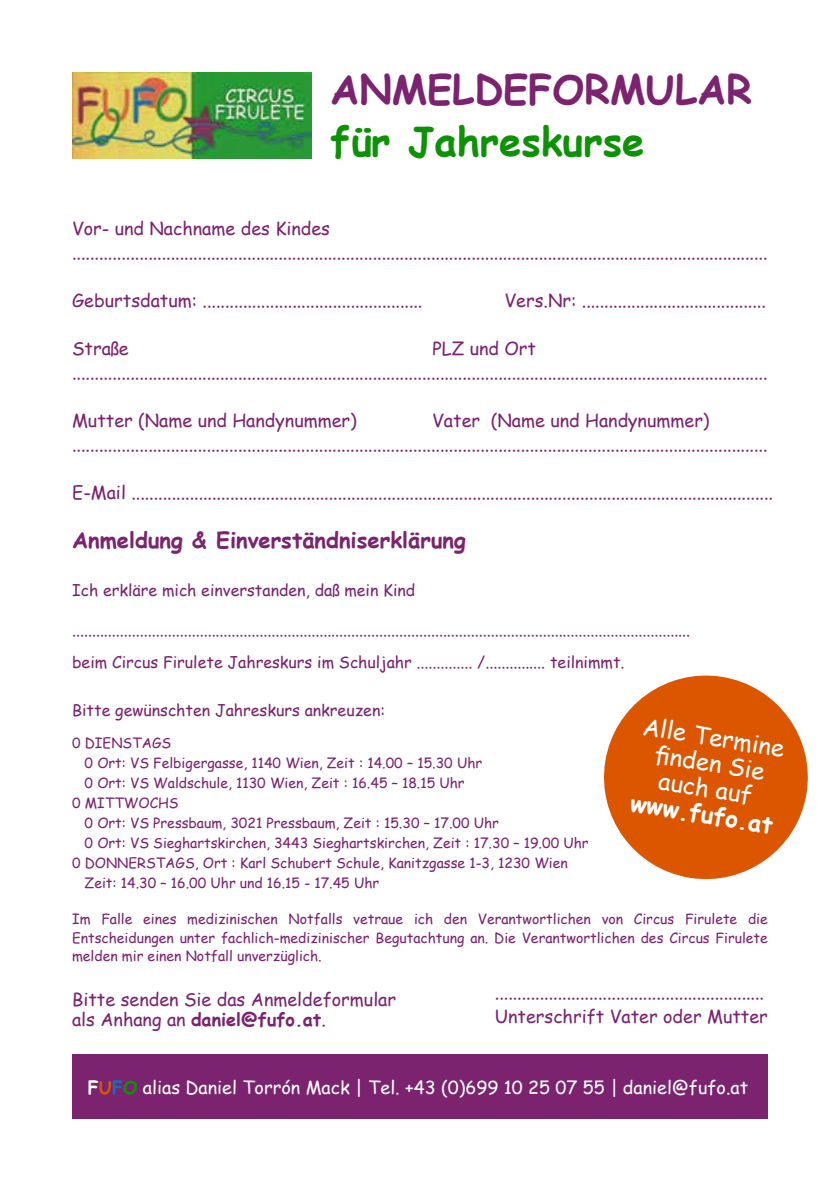
<style>
.page{position:relative;width:840px;height:1191px;background:#fff}
.page>*{position:absolute;margin:0;border:0;box-sizing:border-box;transform-origin:0 0}
.t1{font:700 40px "Comic Sans MS";color:#7b236f}
.t2{font:700 40px "Comic Sans MS";color:#0d9205}
.t3{font:24px/25.8px "Comic Sans MS";color:#fff;text-align:center}
.t4{font:700 24px "Comic Sans MS";color:#fff}
.t5{font:700 22px "Comic Sans MS";color:#7b236f}
.t6{font:18px/24px "Comic Sans MS";color:#7b236f}
.t7{font:18px "Comic Sans MS";color:#fff}
.t8{font:16px/32px "Comic Sans MS";color:#7b236f}
.t9{font:14px/18px "Comic Sans MS";color:#7b236f;text-align:justify}
.s1{font-weight:700}
.s2{font-weight:700;color:#dc5600}
.s3{font-weight:700;color:#1a6eb8}
.s4{font-weight:700;color:#0d9205}
</style>
<div class="page">
<img style="left:72px;top:72px;width:239px;height:86px">
<div style="left:72px;top:1054px;width:695px;height:65px;background:#7b236f"></div>
<svg style="left:604px;top:675px;width:204px;height:205px;fill:#dc5600"></svg>
<h1 class="t1" style="left:330px;top:60px;width:423px">ANMELDEFORMULAR</h1>
<h1 class="t2" style="left:330px;top:112px;width:316px">für Jahreskurse</h1>
<p class="t6" style="left:72px;top:216px;width:696px">Vor- und Nachname des Kindes ...........................................................................................................................................................</p>
<p class="t6" style="left:72px;top:288px;width:352px">Geburtsdatum: .................................................</p>
<p class="t6" style="left:504px;top:288px;width:262px">Vers.Nr: .........................................</p>
<p class="t6" style="left:72px;top:336px;width:58px">Straße</p>
<p class="t6" style="left:72px;top:336px;width:696px;text-indent:360px">PLZ und Ort ...........................................................................................................................................................</p>
<p class="t6" style="left:72px;top:408px;width:286px">Mutter (Name und Handynummer)</p>
<p class="t6" style="left:72px;top:408px;width:696px;text-indent:360px">Vater (Name und Handynummer) ...........................................................................................................................................................</p>
<p class="t6" style="left:72px;top:480px;width:702px">E-Mail ...............................................................................................................................................</p>
<p class="t5" style="left:72px;top:524px;width:395px">Anmeldung &amp; Einverständniserklärung</p>
<p class="t8" style="left:72px;top:574px;width:344px">Ich erkläre mich einverstanden, daß mein Kind</p>
<p class="t8" style="left:72px;top:614px;width:619px">........................................................................................................................................................... beim Circus Firulete Jahreskurs im Schuljahr .............. /............... teilnimmt.</p>
<p class="t8" style="left:72px;top:694px;width:314px">Bitte gewünschten Jahreskurs ankreuzen:</p>
<p class="t9" style="left:72px;top:734px;width:101px">0 DIENSTAGS</p>
<p class="t9" style="left:85px;top:754px;width:399px">0 Ort: VS Felbigergasse, 1140 Wien, Zeit : 14.00 – 15.30 Uhr</p>
<p class="t9" style="left:85px;top:774px;width:381px">0 Ort: VS Waldschule, 1130 Wien, Zeit : 16.45 – 18.15 Uhr</p>
<p class="t9" style="left:72px;top:794px;width:108px">0 MITTWOCHS</p>
<p class="t9" style="left:85px;top:814px;width:415px">0 Ort: VS Pressbaum, 3021 Pressbaum, Zeit : 15.30 – 17.00 Uhr</p>
<p class="t9" style="left:85px;top:834px;width:505px">0 Ort: VS Sieghartskirchen, 3443 Sieghartskirchen, Zeit : 17.30 – 19.00 Uhr</p>
<p class="t9" style="left:72px;top:854px;width:497px">0 DONNERSTAGS, Ort : Karl Schubert Schule, Kanitzgasse 1-3, 1230 Wien</p>
<p class="t9" style="left:85px;top:874px;width:296px">Zeit: 14.30 – 16.00 Uhr und 16.15 - 17.45 Uhr</p>
<p class="t9" style="left:72px;top:910px;width:697px">Im Falle eines medizinischen Notfalls vetraue ich den Verantwortlichen von Circus Firulete die Entscheidungen unter fachlich-medizinischer Begutachtung an. Die Verantwortlichen des Circus Firulete melden mir einen Notfall unverzüglich.</p>
<p class="t6" style="left:494px;top:979px;width:274px">............................................................<br>Unterschrift Vater oder Mutter</p>
<h2 class="t3" style="left:645px;top:712px;width:144px;rotate:9deg">Alle Termine fi nden Sie auch auf</h2>
<h2 class="t4" style="left:633px;top:784px;width:145px;rotate:9deg">www.fufo.at</h2>
<p class="t6" style="left:72px;top:988px;width:325px;line-height:20px">Bitte senden Sie das Anmeldeformular als Anhang an <span class="s1">daniel@fufo.at</span>.</p>
<p class="t7" style="left:88px;top:1074px;width:661px"><span class="s1">F</span><span class="s2">U</span><span class="s3">F</span><span class="s4">O</span> alias Daniel Torrón Mack | Tel. +43 (0)699 10 25 07 55 | daniel@fufo.at</p>
</div>
